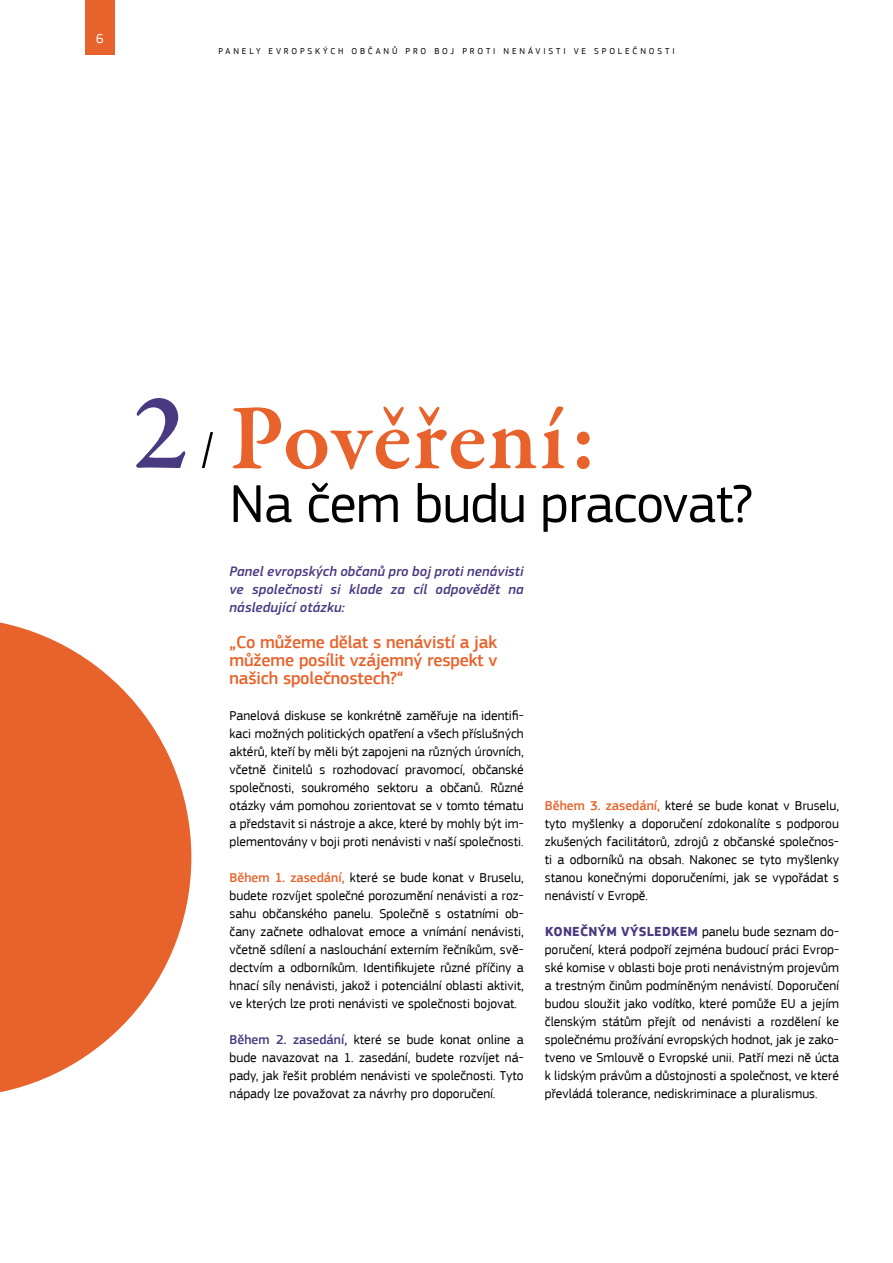
<style>
.page{position:relative;width:893px;height:1263px;background:#fff}
.page>*{position:absolute;margin:0;border:0;box-sizing:border-box;transform-origin:0 0}
.t1{font:600 94.5px "Garamond Premr Pro";letter-spacing:.01em;color:#e8632c}
.t2{font:55.5px "EC Square Sans Pro";letter-spacing:-.01em;color:#000}
.t3{font:500 18px/18px "EC Square Sans Pro";letter-spacing:-.01em;color:#e8632c;text-align:justify}
.t4{font:italic 500 14.25px/18px "EC Square Sans Pro";letter-spacing:.01em;color:#493980;text-align:justify}
.t5{font:13.5px/18px "EC Square Sans Pro";color:#000;text-align:justify}
.t6{font:13.5px "EC Square Sans Pro";color:#fff}
.t7{font:9px "EC Square Sans Pro";letter-spacing:.32em;color:#000}
.s1{font-weight:500;color:#e8632c}
.s2{font-weight:500;color:#493980}
.s3{font-weight:700;color:#493980}
</style>
<div class="page">
<div style="left:85px;top:0;width:30px;height:54px;background:#e8632c"></div>
<svg style="left:202px;top:432px;width:11px;height:36px"></svg>
<svg style="left:136px;top:398px;width:50px;height:70px"></svg>
<svg style="left:0;top:622px;width:191px;height:471px;fill:#e8632c"></svg>
<p class="t6" style="left:96px;top:30px;width:9px">6</p>
<p class="t7" style="left:218px;top:46px;width:458px">PANELY EVROPSKÝCH OBČANŮ PRO BOJ PROTI NENÁVISTI VE SPOLEČNOSTI</p>
<h1 class="t1" style="left:230px;top:381px;width:369px">Pověření:</h1>
<h2 class="t2" style="left:230px;top:471px;width:524px">Na čem budu pracovat?</h2>
<p class="t4" style="left:230px;top:563px;width:296px">Panel evropských občanů pro boj proti nenávisti ve společnosti si klade za cíl odpovědět na následující otázku:</p>
<h3 class="t3" style="left:230px;top:633px;width:269px">„Co můžeme dělat s nenávistí a jak můžeme posílit vzájemný respekt v našich společnostech?“</h3>
<p class="t5" style="left:230px;top:707px;width:296px">Panelová diskuse se konkrétně zaměřuje na identifi&shy;kaci možných politických opatření a všech příslušných aktérů, kteří by měli být zapojeni na různých úrovních, včetně činitelů s rozhodovací pravomocí, občanské společnosti, soukromého sektoru a občanů. Různé otázky vám pomohou zorientovat se v tomto tématu a představit si nástroje a akce, které by mohly být im&shy;plementovány v boji proti nenávisti v naší společnosti.</p>
<p class="t5" style="left:230px;top:869px;width:296px"><span class="s1">Během 1. zasedání,</span> které se bude konat v Bruselu, budete rozvíjet společné porozumění nenávisti a roz&shy;sahu občanského panelu. Společně s ostatními ob&shy;čany začnete odhalovat emoce a vnímání nenávisti, včetně sdílení a naslouchání externím řečníkům, svě&shy;dectvím a odborníkům. Identifikujete různé příčiny a hnací síly nenávisti, jakož i potenciální oblasti aktivit, ve kterých lze proti nenávisti ve společnosti bojovat.</p>
<p class="t5" style="left:230px;top:1031px;width:296px"><span class="s2">Během 2. zasedání,</span> které se bude konat online a bude navazovat na 1. zasedání, budete rozvíjet ná&shy;pady, jak řešit problém nenávisti ve společnosti. Tyto nápady lze považovat za návrhy pro doporučení.</p>
<p class="t5" style="left:545px;top:797px;width:296px"><span class="s1">Během 3. zasedání,</span> které se bude konat v Bruselu, tyto myšlenky a doporučení zdokonalíte s podporou zkušených facilitátorů, zdrojů z občanské společnos&shy;ti a odborníků na obsah. Nakonec se tyto myšlenky stanou konečnými doporučeními, jak se vypořádat s nenávistí v Evropě.</p>
<p class="t5" style="left:545px;top:923px;width:296px"><span class="s3">KONEČNÝM VÝSLEDKEM</span> panelu bude seznam do&shy;poručení, která podpoří zejména budoucí práci Evrop&shy;ské komise v oblasti boje proti nenávistným projevům a trestným činům podmíněným nenávistí. Doporučení budou sloužit jako vodítko, které pomůže EU a jejím členským státům přejít od nenávisti a rozdělení ke společnému prožívání evropských hodnot, jak je zako&shy;tveno ve Smlouvě o Evropské unii. Patří mezi ně úcta k lidským právům a důstojnosti a společnost, ve které převládá tolerance, nediskriminace a pluralismus.</p>
</div>
